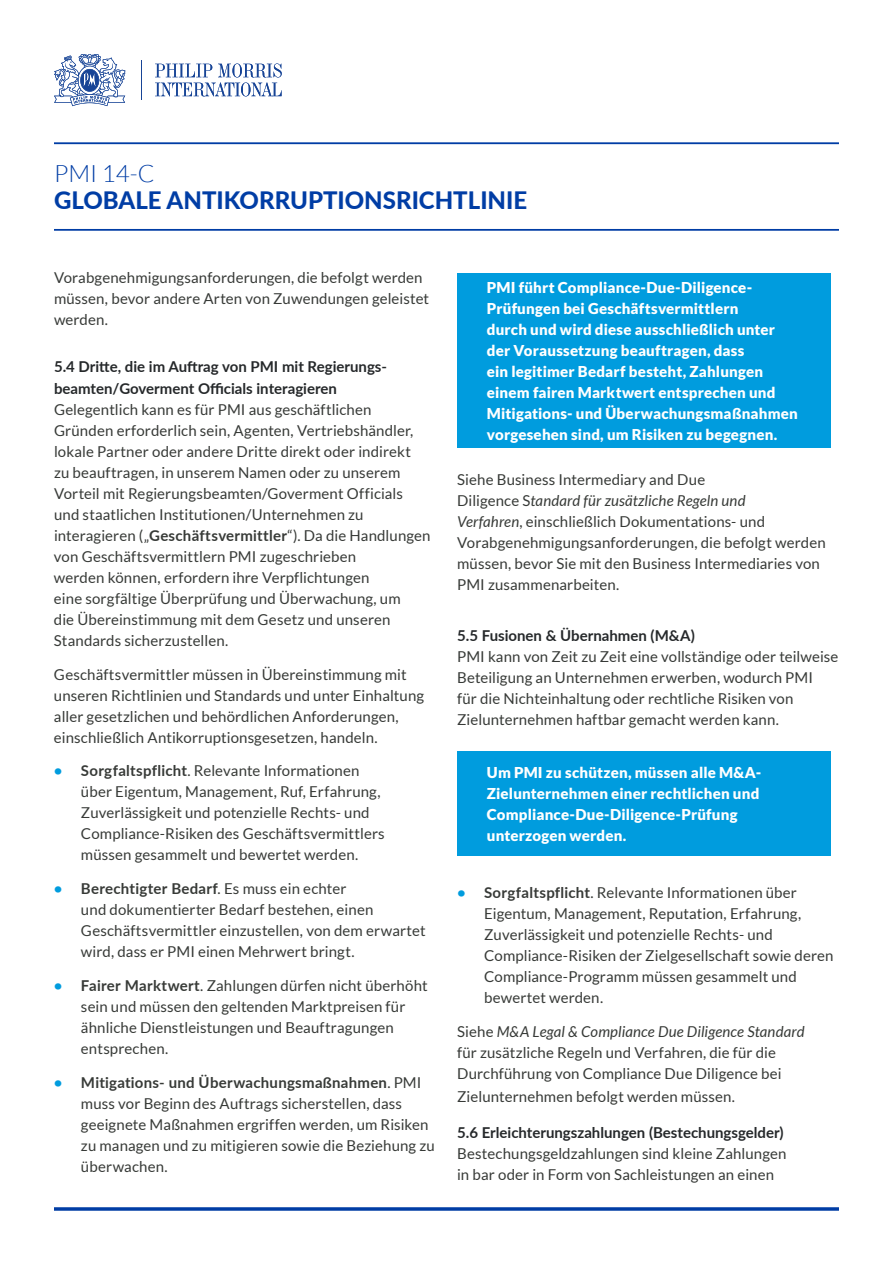
<style>
.page{position:relative;width:893px;height:1263px;background:#fff}
.page>*{position:absolute;margin:0;border:0;box-sizing:border-box;transform-origin:0 0}
.t1{font:800 24px "Lato";color:#003da5}
.t2{font:300 24px "Lato";color:#003da5}
.t3{font:15px/21px "Lato";letter-spacing:.01em;color:#373a37}
.t4{font:900 15px/21px "Lato";letter-spacing:.015em;color:#fff}
.t5{font:700 15px/21.6px "Lato";color:#25282a}
.s1{font-weight:700}
.s2{font-weight:700;color:#009cde}
.s3{font-style:italic}
</style>
<div class="page">
<div style="left:457px;top:273px;width:374px;height:175px;background:#009cde"></div>
<div style="left:457px;top:751px;width:374px;height:105px;background:#009cde"></div>
<hr style="left:54px;top:143px;width:785px;height:1px;background:#003da5">
<hr style="left:54px;top:229px;width:785px;height:1px;background:#003da5">
<hr style="left:54px;top:1207px;width:785px;height:3px;background:#003da5">
<hr style="left:141px;top:60px;width:1px;height:40px;background:#174496">
<svg style="left:155px;top:64px;width:127px;height:32px"></svg>
<svg style="left:54px;top:54px;width:71px;height:52px"></svg>
<h1 class="t2" style="left:54px;top:160px;width:102px">PMI 14-C</h1>
<h1 class="t1" style="left:54px;top:183px;width:475px">GLOBALE ANTIKORRUPTIONSRICHTLINIE</h1>
<p class="t3" style="left:54px;top:266px;width:377px">Vorabgenehmigungsanforderungen, die befolgt werden müssen, bevor andere Arten von Zuwendungen geleistet werden.</p>
<p class="t5" style="left:54px;top:355px;width:335px">5.4 Dritte, die im Auftrag von PMI mit Regierungs&shy;beamten/Goverment Officials interagieren</p>
<p class="t3" style="left:54px;top:399px;width:378px">Gelegentlich kann es für PMI aus geschäftlichen Gründen erforderlich sein, Agenten, Vertriebshändler, lokale Partner oder andere Dritte direkt oder indirekt<br>zu beauftragen, in unserem Namen oder zu unserem Vorteil mit Regierungsbeamten/Goverment Officials und staatlichen Institutionen/Unternehmen zu interagieren („<span class="s1">Geschäftsvermittler</span>“). Da die Handlungen von Geschäftsvermittlern PMI zugeschrieben<br>werden können, erfordern ihre Verpflichtungen<br>eine sorgfältige Überprüfung und Überwachung, um<br>die Übereinstimmung mit dem Gesetz und unseren Standards sicherzustellen.</p>
<p class="t3" style="left:54px;top:664px;width:372px">Geschäftsvermittler müssen in Übereinstimmung mit unseren Richtlinien und Standards und unter Einhaltung aller gesetzlichen und behördlichen Anforderungen, einschließlich Antikorruptionsgesetzen, handeln.</p>
<p class="t3" style="left:81px;top:760px;width:305px;text-indent:-27px"><span class="s2">•</span> <span class="s1">Sorgfaltspflicht</span>. Relevante Informationen über Eigentum, Management, Ruf, Erfahrung, Zuverlässigkeit und potenzielle Rechts- und Compliance-Risiken des Geschäftsvermittlers müssen gesammelt und bewertet werden.</p>
<p class="t3" style="left:81px;top:878px;width:346px;text-indent:-27px"><span class="s2">•</span> <span class="s1">Berechtigter Bedarf</span>. Es muss ein echter<br>und dokumentierter Bedarf bestehen, einen Geschäftsvermittler einzustellen, von dem erwartet wird, dass er PMI einen Mehrwert bringt.</p>
<p class="t3" style="left:81px;top:975px;width:348px;text-indent:-27px"><span class="s2">•</span> <span class="s1">Fairer Marktwert</span>. Zahlungen dürfen nicht überhöht sein und müssen den geltenden Marktpreisen für ähnliche Dienstleistungen und Beauftragungen entsprechen.</p>
<p class="t3" style="left:81px;top:1072px;width:355px;text-indent:-27px"><span class="s2">•</span> <span class="s1">Mitigations- und Überwachungsmaßnahmen</span>. PMI muss vor Beginn des Auftrags sicherstellen, dass geeignete Maßnahmen ergriffen werden, um Risiken zu managen und zu mitigieren sowie die Beziehung zu überwachen.</p>
<p class="t4" style="left:487px;top:277px;width:312px">PMI führt Compliance-Due-Diligence-Prüfungen bei Geschäftsvermittlern<br>durch und wird diese ausschließlich unter der Voraussetzung beauftragen, dass<br>ein legitimer Bedarf besteht, Zahlungen einem fairen Marktwert entsprechen und Mitigations- und Überwachungsmaßnahmen vorgesehen sind, um Risiken zu begegnen.</p>
<p class="t3" style="left:457px;top:469px;width:370px">Siehe Business Intermediary and Due<br>Diligence S<span class="s3">tandard für zusätzliche Regeln und<br>Verfahren</span>, einschließlich Dokumentations- und Vorabgenehmigungsanforderungen, die befolgt werden müssen, bevor Sie mit den Business Intermediaries von PMI zusammenarbeiten.</p>
<p class="t5" style="left:457px;top:624px;width:239px">5.5 Fusionen &amp; Übernahmen (M&amp;A)</p>
<p class="t3" style="left:457px;top:646px;width:383px">PMI kann von Zeit zu Zeit eine vollständige oder teilweise Beteiligung an Unternehmen erwerben, wodurch PMI<br>für die Nichteinhaltung oder rechtliche Risiken von Zielunternehmen haftbar gemacht werden kann.</p>
<p class="t4" style="left:487px;top:762px;width:276px">Um PMI zu schützen, müssen alle M&amp;A-Zielunternehmen einer rechtlichen und Compliance-Due-Diligence-Prüfung unterzogen werden.</p>
<p class="t3" style="left:484px;top:882px;width:351px;text-indent:-27px"><span class="s2">•</span> <span class="s1">Sorgfaltspflicht</span>. Relevante Informationen über Eigentum, Management, Reputation, Erfahrung, Zuverlässigkeit und potenzielle Rechts- und Compliance-Risiken der Zielgesellschaft sowie deren Compliance-Programm müssen gesammelt und bewertet werden.</p>
<p class="t3" style="left:457px;top:1021px;width:349px">Siehe <span class="s3">M&amp;A Legal &amp; Compliance Due Diligence Standard </span>für zusätzliche Regeln und Verfahren, die für die<br>Durchführung von Compliance Due Diligence bei</p>
<p class="t3" style="left:457px;top:1086px;width:279px">Zielunternehmen befolgt werden müssen.</p>
<p class="t5" style="left:457px;top:1121px;width:328px">5.6 Erleichterungszahlungen (Bestechungsgelder)</p>
<p class="t3" style="left:457px;top:1143px;width:331px">Bestechungsgeldzahlungen sind kleine Zahlungen in bar oder in Form von Sachleistungen an einen</p>
</div>
